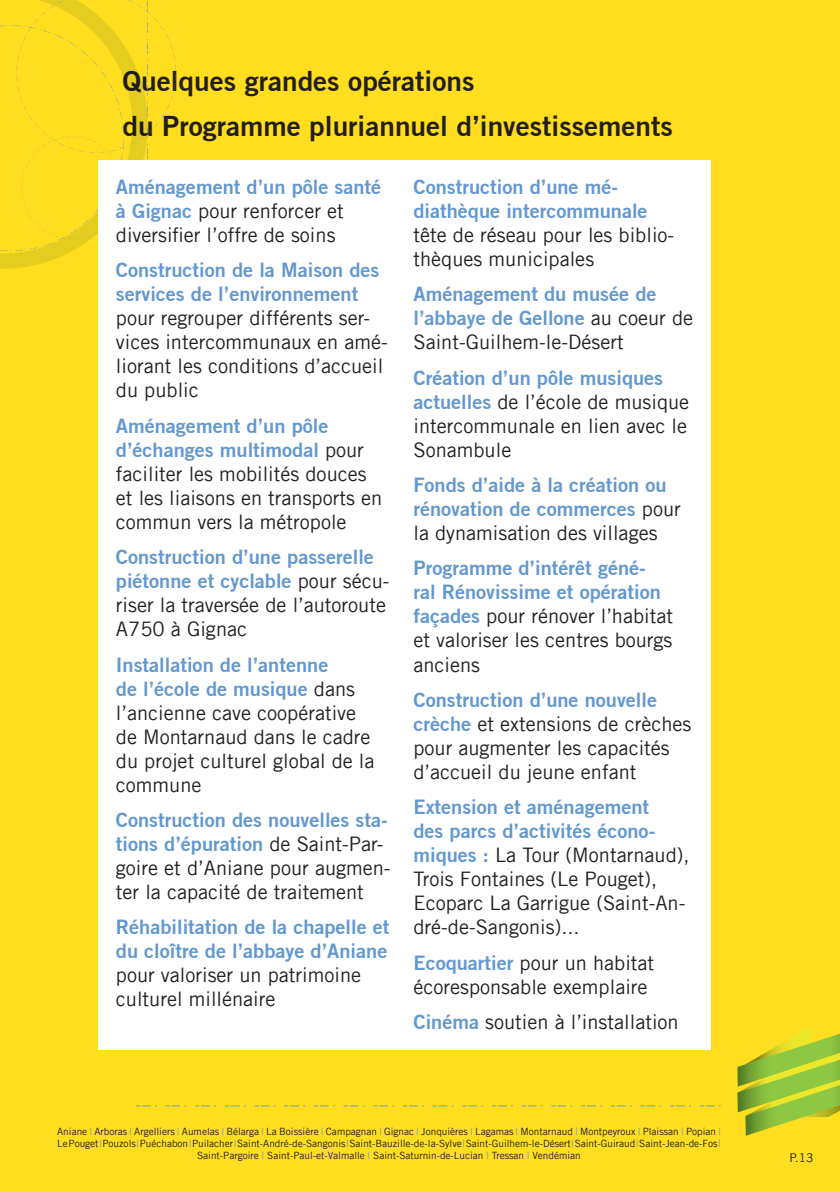
<style>
.page{position:relative;width:840px;height:1191px;background:#fff}
.page>*{position:absolute;margin:0;border:0;box-sizing:border-box;transform-origin:0 0}
.t1{font:700 28px/45px "Trade Gothic No.2";color:#231f20}
.t2{font:20px/24px "Trade Gothic LT";color:#231f20}
.t3{font:700 20px/24px "Trade Gothic No.2";color:#6297d0}
.t4{font:12px "Trade Gothic LT";color:#231f20}
.t5{font:10px/12px "Trade Gothic LT";color:#231f20;text-align:center}
.s1{font-family:"Trade Gothic No.2";font-weight:700;color:#6297d0}
.s2{font-family:"Trade Gothic LT";font-weight:400;color:#231f20}
.s3{color:#6297d0}
</style>
<div class="page">
<div style="left:0;top:0;width:839px;height:1135px;background:#ffdd1f"></div>
<svg style="left:0;top:0;width:176px;height:285px"></svg>
<div style="left:99px;top:160px;width:611px;height:889px;background:#fff"></div>
<div style="left:0;top:1117px;width:839px;height:74px;background:#ffdd1f"></div>
<svg style="left:670px;top:1105px;width:20px;height:1px"></svg>
<svg style="left:640px;top:1105px;width:21px;height:1px"></svg>
<svg style="left:610px;top:1105px;width:21px;height:1px"></svg>
<svg style="left:581px;top:1105px;width:20px;height:1px"></svg>
<svg style="left:551px;top:1105px;width:21px;height:1px"></svg>
<svg style="left:521px;top:1105px;width:21px;height:1px"></svg>
<svg style="left:492px;top:1105px;width:20px;height:1px"></svg>
<svg style="left:462px;top:1105px;width:21px;height:1px"></svg>
<svg style="left:432px;top:1105px;width:21px;height:1px"></svg>
<svg style="left:402px;top:1105px;width:21px;height:1px"></svg>
<svg style="left:373px;top:1105px;width:21px;height:1px"></svg>
<svg style="left:343px;top:1105px;width:21px;height:1px"></svg>
<svg style="left:313px;top:1105px;width:21px;height:1px"></svg>
<svg style="left:284px;top:1105px;width:21px;height:1px"></svg>
<svg style="left:254px;top:1105px;width:21px;height:1px"></svg>
<svg style="left:225px;top:1105px;width:20px;height:1px"></svg>
<svg style="left:195px;top:1105px;width:21px;height:1px"></svg>
<svg style="left:165px;top:1105px;width:21px;height:1px"></svg>
<svg style="left:136px;top:1105px;width:20px;height:1px"></svg>
<svg style="left:699px;top:1024px;width:140px;height:112px"></svg>
<h1 class="t1" style="left:122px;top:58px;width:551px">Quelques grandes opérations<br>du Programme pluriannuel d’investissements</h1>
<p class="t3" style="left:116px;top:174px;width:266px">Aménagement d’un pôle santé</p>
<p class="t2" style="left:116px;top:199px;width:229px"><span class="s1">à Gignac</span> pour renforcer et diversifier l’offre de soins</p>
<p class="t3" style="left:116px;top:258px;width:265px">Construction de la Maison des services de l’environnement</p>
<p class="t2" style="left:116px;top:306px;width:273px">pour regrouper différents ser&shy;vices intercommunaux en amé&shy;liorant les conditions d’accueil du public</p>
<p class="t3" style="left:116px;top:413px;width:249px">Aménagement d’un pôle d’échanges multimodal <span class="s2">pour</span></p>
<p class="t2" style="left:116px;top:461px;width:268px">faciliter les mobilités douces et les liaisons en transports en commun vers la métropole</p>
<p class="t3" style="left:116px;top:544px;width:275px">Construction d’une passerelle piétonne et cyclable <span class="s2">pour sécu-</span></p>
<p class="t2" style="left:116px;top:593px;width:271px">riser la traversée de l’autoroute<br>A750 à Gignac</p>
<p class="t3" style="left:116px;top:652px;width:240px">Installation de l’antenne<br>de l’école de musique <span class="s2">dans</span></p>
<p class="t2" style="left:116px;top:700px;width:260px">l’ancienne cave coopérative de Montarnaud dans le cadre du projet culturel global de la commune</p>
<p class="t3" style="left:116px;top:807px;width:273px">Construction des nouvelles sta&shy;tions d’épuration <span class="s2">de Saint-Par-</span></p>
<p class="t2" style="left:116px;top:855px;width:276px">goire et d’Aniane pour augmen&shy;ter la capacité de traitement</p>
<p class="t3" style="left:116px;top:914px;width:275px">Réhabilitation de la chapelle et du cloître de l’abbaye d’Aniane</p>
<p class="t2" style="left:116px;top:963px;width:246px">pour valoriser un patrimoine culturel millénaire</p>
<p class="t3" style="left:413px;top:174px;width:235px">Construction d’une mé&shy;diathèque intercommunale</p>
<p class="t2" style="left:413px;top:223px;width:262px">tête de réseau pour les biblio&shy;thèques municipales</p>
<p class="t3" style="left:413px;top:282px;width:281px">Aménagement du musée de l’abbaye de Gellone <span class="s2">au coeur de</span></p>
<p class="t2" style="left:413px;top:330px;width:212px">Saint-Guilhem-le-Désert</p>
<p class="t3" style="left:413px;top:365px;width:251px">Création d’un pôle musiques</p>
<p class="t2" style="left:413px;top:389px;width:277px;text-align:justify"><span class="s1">actuelles</span> de l’école de musique intercommunale en lien avec le Sonambule</p>
<p class="t3" style="left:413px;top:472px;width:269px">Fonds d’aide à la création ou rénovation de commerces <span class="s2">pour</span></p>
<p class="t2" style="left:413px;top:521px;width:245px">la dynamisation des villages</p>
<p class="t3" style="left:413px;top:556px;width:249px">Programme d’intérêt géné&shy;ral Rénovissime et opération</p>
<p class="t2" style="left:413px;top:604px;width:261px;text-align:justify"><span class="s1">façades</span> pour rénover l’habitat et valoriser les centres bourgs anciens</p>
<p class="t3" style="left:413px;top:687px;width:245px">Construction d’une nouvelle</p>
<p class="t2" style="left:413px;top:711px;width:279px"><span class="s1">crèche</span> et extensions de crèches pour augmenter les capacités d’accueil du jeune enfant</p>
<p class="t3" style="left:413px;top:794px;width:243px">Extension et aménagement des parcs d’activités écono-</p>
<p class="t2" style="left:413px;top:843px;width:277px"><span class="s1">miques :</span> La Tour (Montarnaud),<br>Trois Fontaines (Le Pouget),<br>Ecoparc La Garrigue (Saint-An&shy;dré-de-Sangonis)...</p>
<p class="t2" style="left:413px;top:950px;width:242px"><span class="s1">Ecoquartier</span> pour un habitat écoresponsable exemplaire</p>
<p class="t2" style="left:413px;top:1009px;width:266px"><span class="s1">Cinéma</span> soutien à l’installation</p>
<p class="t5" style="left:57px;top:1125px;width:664px">Aniane <span class="s3">|</span> Arboras <span class="s3">|</span> Argelliers <span class="s3">|</span> Aumelas <span class="s3">|</span> Bélarga <span class="s3">|</span> La Boissière <span class="s3">|</span> Campagnan <span class="s3">|</span> Gignac <span class="s3">|</span> Jonquières <span class="s3">|</span> Lagamas <span class="s3">|</span> Montarnaud <span class="s3">|</span> Montpeyroux <span class="s3">|</span> Plaissan <span class="s3">|</span> Popian <span class="s3">|<br></span>Le Pouget <span class="s3">|</span> Pouzols <span class="s3">|</span> Puéchabon <span class="s3">|</span> Puilacher <span class="s3">|</span> Saint-André-de-Sangonis <span class="s3">|</span> Saint-Bauzille-de-la-Sylve <span class="s3">|</span> Saint-Guilhem-le-Désert <span class="s3">|</span> Saint-Guiraud <span class="s3">|</span> Saint-Jean-de-Fos <span class="s3">|<br></span>Saint-Pargoire <span class="s3">|</span> Saint-Paul-et-Valmalle <span class="s3">|</span> Saint-Saturnin-de-Lucian <span class="s3">|</span> Tressan <span class="s3">|</span> Vendémian</p>
<p class="t4" style="left:788px;top:1150px;width:26px">P.13</p>
</div>
